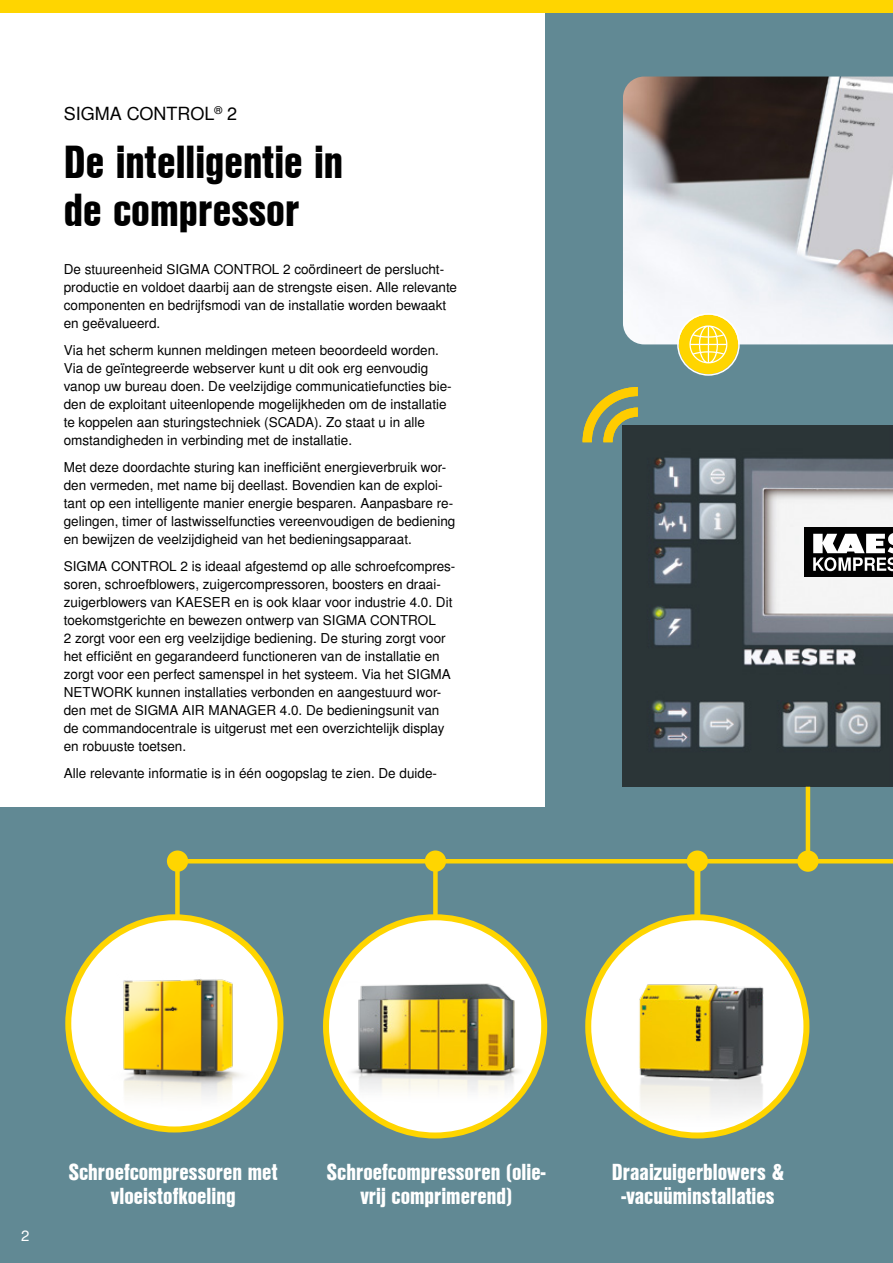
<style>
.page{position:relative;width:893px;height:1263px;background:#fff}
.page>*{position:absolute;margin:0;border:0;box-sizing:border-box;transform-origin:0 0}
.t1{font:45px/48px "Nimbus San L Bla Con";color:#000}
.t2{font:22.5px/24px "Nimbus San L Bla Con";color:#fff;text-align:center}
.t3{font:18px "Nimbus San L";color:#000}
.t4{font:15px "Nimbus San L";color:#fff}
.t5{font:13.5px/18px "Nimbus San L";color:#000}
</style>
<div class="page">
<div style="left:0;top:808px;width:893px;height:455px;background:#618994"></div>
<div style="left:546px;top:0;width:347px;height:808px;background:#618994"></div>
<img style="left:623px;top:425px;width:270px;height:362px">
<img style="left:623px;top:77px;width:270px;height:267px">
<img style="left:82px;top:914px;width:194px;height:218px">
<div style="left:65px;top:914px;width:218px;height:218px;border:6px solid #ffd500;border-radius:50%"></div>
<svg style="left:326px;top:917px;width:218px;height:218px;background:#fff6cc"></svg>
<img style="left:326px;top:931px;width:218px;height:189px">
<div style="left:323px;top:914px;width:224px;height:224px;border:6px solid #ffd500;border-radius:50%"></div>
<div style="left:588px;top:917px;width:218px;height:218px;background:#fff;border-radius:50%"></div>
<img style="left:591px;top:952px;width:209px;height:183px">
<div style="left:585px;top:914px;width:224px;height:224px;border:6px solid #ffd500;border-radius:50%"></div>
<svg style="left:175px;top:859px;width:718px;height:62px"></svg>
<div style="left:433px;top:863px;width:5px;height:55px;background:#ffd500"></div>
<div style="left:694px;top:863px;width:6px;height:55px;background:#ffd500"></div>
<hr style="left:806px;top:787px;width:4px;height:75px;background:#ffd500">
<div style="left:805px;top:527px;width:88px;height:49px;background:#000"></div>
<svg style="left:813px;top:533px;width:80px;height:38px"></svg>
<div style="left:167px;top:850px;width:21px;height:22px;background:#ffd500;border-radius:50%"></div>
<div style="left:425px;top:850px;width:21px;height:22px;background:#ffd500;border-radius:50%"></div>
<div style="left:687px;top:850px;width:21px;height:22px;background:#ffd500;border-radius:50%"></div>
<div style="left:797px;top:850px;width:22px;height:22px;background:#ffd500;border-radius:50%"></div>
<div style="left:0;top:0;width:893px;height:13px;background:#ffd500"></div>
<div style="left:679px;top:315px;width:59px;height:59px;background:#ffd500;border-radius:30px"></div>
<div style="left:677px;top:313px;width:63px;height:63px;border:2px solid #fff;border-radius:50%"></div>
<svg style="left:689px;top:325px;width:38px;height:38px"></svg>
<svg style="left:583px;top:387px;width:55px;height:55px"></svg>
<h3 class="t3" style="left:64px;top:103px;width:175px">SIGMA CONTROL<sup>®</sup> 2</h3>
<h1 class="t1" style="left:64px;top:136px;width:281px">De intelligentie in de compressor</h1>
<p class="t5" style="left:64px;top:261px;width:395px">De stuureenheid SIGMA CONTROL 2 coördineert de perslucht&shy;productie en voldoet daarbij aan de strengste eisen. Alle relevante componenten en bedrijfsmodi van de installatie worden bewaakt en geëvalueerd.</p>
<p class="t5" style="left:64px;top:342px;width:390px">Via het scherm kunnen meldingen meteen beoordeeld worden.<br>Via de geïntegreerde webserver kunt u dit ook erg eenvoudig vanop uw bureau doen. De veelzijdige communicatiefuncties bie&shy;den de exploitant uiteenlopende mogelijkheden om de installatie te koppelen aan sturingstechniek (SCADA). Zo staat u in alle omstandigheden in verbinding met de installatie.</p>
<p class="t5" style="left:64px;top:459px;width:393px">Met deze doordachte sturing kan inefficiënt energieverbruik wor&shy;den vermeden, met name bij deellast. Bovendien kan de exploi&shy;tant op een intelligente manier energie besparen. Aanpasbare re&shy;gelingen, timer of lastwisselfuncties vereenvoudigen de bediening en bewijzen de veelzijdigheid van het bedieningsapparaat.</p>
<p class="t5" style="left:64px;top:558px;width:393px">SIGMA CONTROL 2 is ideaal afgestemd op alle schroefcompres&shy;soren, schroefblowers, zuigercompressoren, boosters en draai&shy;zuigerblowers van KAESER en is ook klaar voor industrie 4.0. Dit toekomstgerichte en bewezen ontwerp van SIGMA CONTROL<br>2 zorgt voor een erg veelzijdige bediening. De sturing zorgt voor het efficiënt en gegarandeerd functioneren van de installatie en zorgt voor een perfect samenspel in het systeem. Via het SIGMA NETWORK kunnen installaties verbonden en aangestuurd wor&shy;den met de SIGMA AIR MANAGER 4.0. De bedieningsunit van de commandocentrale is uitgerust met een overzichtelijk display en robuuste toetsen.</p>
<p class="t5" style="left:64px;top:765px;width:375px">Alle relevante informatie is in één oogopslag te zien. De duide-</p>
<p class="t4" style="left:21px;top:1226px;width:10px">2</p>
<h2 class="t2" style="left:69px;top:1159px;width:211px">Schroefcompressoren met vloeistofkoeling</h2>
<h2 class="t2" style="left:327px;top:1159px;width:220px">Schroefcompressoren (olie&shy;vrij comprimerend)</h2>
<h2 class="t2" style="left:612px;top:1159px;width:174px">Draaizuigerblowers &amp; -vacuüminstallaties</h2>
</div>
